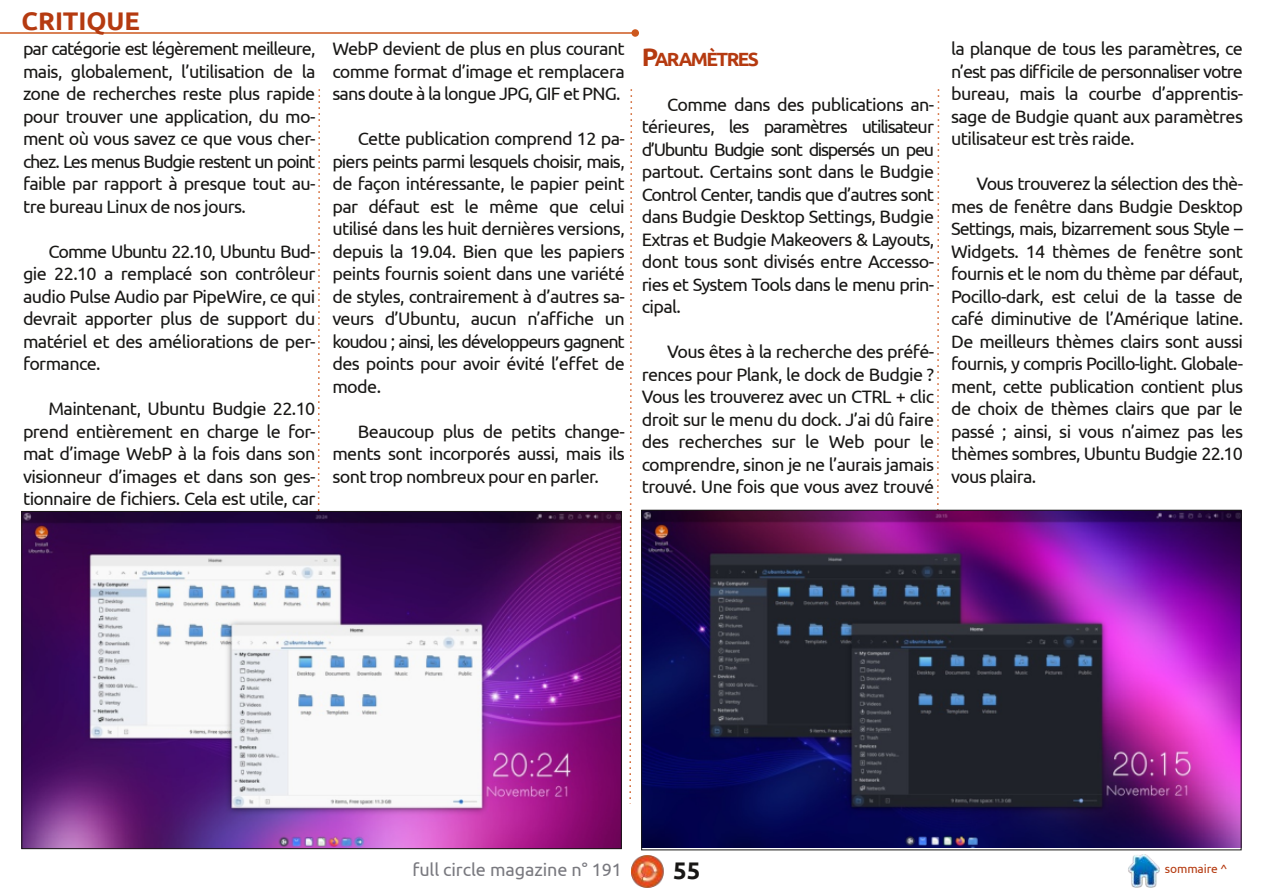
<style>
.page{position:relative;width:1263px;height:893px;background:#fff}
.page>*{position:absolute;margin:0;border:0;box-sizing:border-box;transform-origin:0 0}
.t1{font:700 25.5px "Ubuntu";color:#b53a10}
.t2{font:700 24px "Ubuntu";color:#181715}
.t3{font:700 19.2px "Ubuntu";letter-spacing:-.08em;color:#b53a10}
.t4{font:18px/22.5px "Ubuntu";letter-spacing:-.035em;color:#181715;text-align:justify}
.t5{font:18px "Ubuntu";letter-spacing:-.005em;color:#79797f}
.t6{font:12px "Ubuntu";letter-spacing:-.01em;color:#b53a10}
.s1{font-size:25.5px}
</style>
<div class="page">
<img style="left:631px;top:855px;width:33px;height:33px">
<img style="left:1128px;top:855px;width:32px;height:32px">
<hr style="left:0;top:32px;width:635px;height:2px;background:#cd581e">
<div style="left:631px;top:29px;width:8px;height:8px;background:#cd581e;border-radius:50%"></div>
<svg style="left:629px;top:89px;width:4px;height:715px"></svg>
<svg style="left:317px;top:89px;width:4px;height:422px"></svg>
<svg style="left:936px;top:89px;width:4px;height:421px"></svg>
<img style="left:24px;top:513px;width:595px;height:334px">
<img style="left:644px;top:512px;width:595px;height:335px">
<h1 class="t1" style="left:22px;top:6px;width:120px">CRITIQUE</h1>
<p class="t4" style="left:23px;top:37px;width:294px">par catégorie est légèrement meilleure, mais, globalement, l’utilisation de la zone de recherches reste plus rapide pour trouver une application, du mo&shy;ment où vous savez ce que vous cher&shy;chez. Les menus Budgie restent un point faible par rapport à presque tout au&shy;tre bureau Linux de nos jours.</p>
<p class="t4" style="left:23px;top:240px;width:294px;text-indent:26px">Comme Ubuntu 22.10, Ubuntu Bud&shy;gie 22.10 a remplacé son contrôleur audio Pulse Audio par PipeWire, ce qui devrait apporter plus de support du matériel et des améliorations de per&shy;formance.</p>
<p class="t4" style="left:23px;top:397px;width:294px;text-indent:26px">Maintenant, Ubuntu Budgie 22.10 prend entièrement en charge le for&shy;mat d’image WebP à la fois dans son visionneur d’images et dans son ges&shy;tionnaire de fichiers. Cela est utile, car</p>
<p class="t4" style="left:332px;top:37px;width:294px">WebP devient de plus en plus courant comme format d’image et remplacera sans doute à la longue JPG, GIF et PNG.</p>
<p class="t4" style="left:332px;top:127px;width:294px;text-indent:26px">Cette publication comprend 12 pa&shy;piers peints parmi lesquels choisir, mais, de façon intéressante, le papier peint par défaut est le même que celui utilisé dans les huit dernières versions, depuis la 19.04. Bien que les papiers peints fournis soient dans une variété de styles, contrairement à d’autres sa&shy;veurs d’Ubuntu, aucun n’affiche un koudou ; ainsi, les développeurs gagnent des points pour avoir évité l’effet de mode.</p>
<p class="t4" style="left:332px;top:420px;width:294px;text-indent:26px">Beaucoup plus de petits change&shy;ments sont incorporés aussi, mais ils sont trop nombreux pour en parler.</p>
<p class="t3" style="left:642px;top:48px;width:119px"><span class="s1">P</span>ARAMÈTRES</p>
<p class="t4" style="left:642px;top:93px;width:294px;text-indent:26px">Comme dans des publications an&shy;térieures, les paramètres utilisateur d’Ubuntu Budgie sont dispersés un peu partout. Certains sont dans le Budgie Control Center, tandis que d’autres sont dans Budgie Desktop Settings, Budgie Extras et Budgie Makeovers &amp; Layouts, dont tous sont divisés entre Accesso&shy;ries et System Tools dans le menu prin&shy;cipal.</p>
<p class="t4" style="left:642px;top:340px;width:294px;text-indent:26px">Vous êtes à la recherche des préfé&shy;rences pour Plank, le dock de Budgie ?<br>Vous les trouverez avec un CTRL + clic droit sur le menu du dock. J’ai dû faire des recherches sur le Web pour le comprendre, sinon je ne l’aurais jamais trouvé. Une fois que vous avez trouvé</p>
<p class="t4" style="left:951px;top:37px;width:294px">la planque de tous les paramètres, ce n’est pas difficile de personnaliser votre bureau, mais la courbe d’apprentis&shy;sage de Budgie quant aux paramètres utilisateur est très raide.</p>
<p class="t4" style="left:951px;top:172px;width:294px;text-indent:26px">Vous trouverez la sélection des thè&shy;mes de fenêtre dans Budgie Desktop Settings, mais, bizarrement sous Style – Widgets. 14 thèmes de fenêtre sont fournis et le nom du thème par défaut, Pocillo-dark, est celui de la tasse de café diminutive de l’Amérique latine.<br>De meilleurs thèmes clairs sont aussi fournis, y compris Pocillo-light. Globale&shy;ment, cette publication contient plus de choix de thèmes clairs que par le passé ; ainsi, si vous n’aimez pas les thèmes sombres, Ubuntu Budgie 22.10 vous plaira.</p>
<p class="t5" style="left:412px;top:859px;width:211px">full circle magazine n° 191</p>
<h2 class="t2" style="left:673px;top:857px;width:29px">55</h2>
<p class="t6" style="left:1165px;top:862px;width:64px">sommaire ^</p>
</div>
